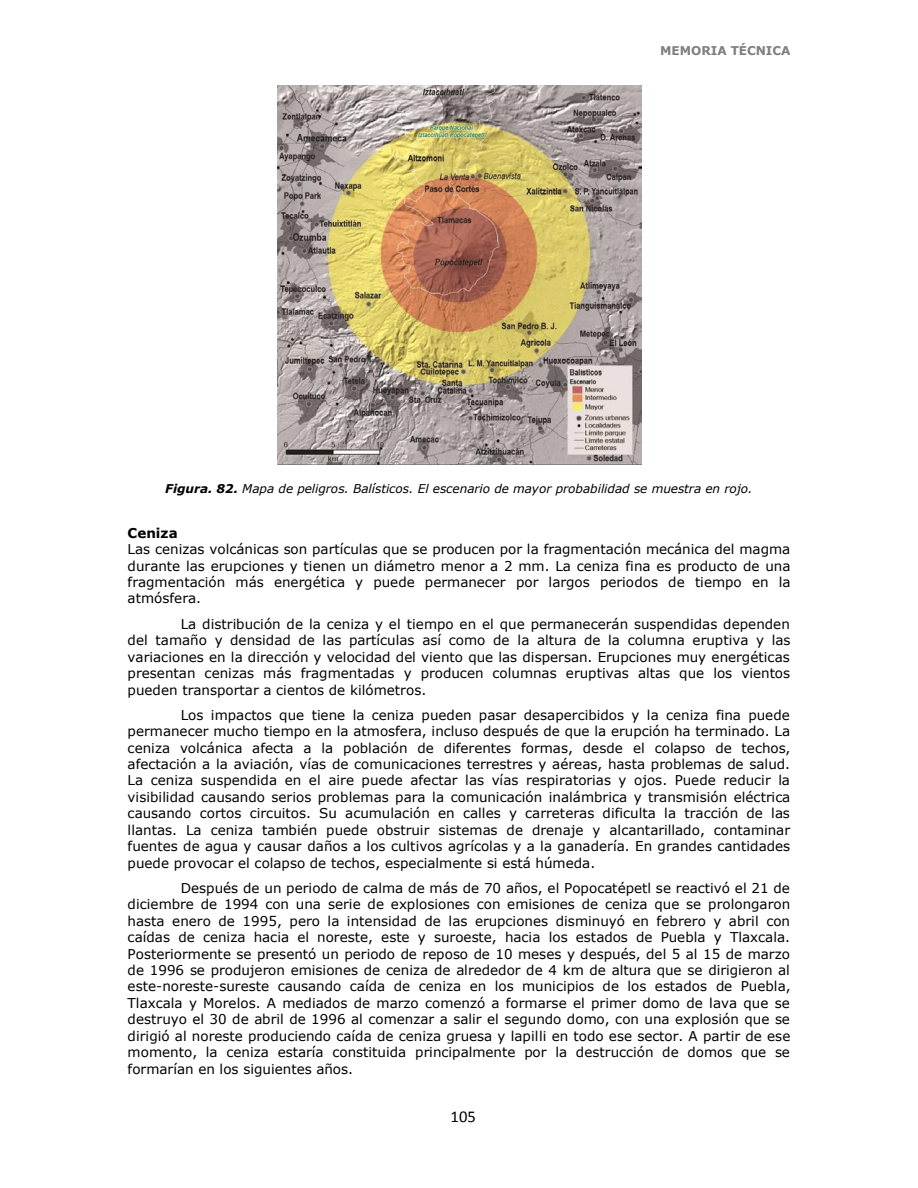
<style>
.page{position:relative;width:918px;height:1188px;background:#fff}
.page>*{position:absolute;margin:0;border:0;box-sizing:border-box;transform-origin:0 0}
.t1{font:16.5px "Calibri";color:#000}
.t2{font:13.5px/16.4px "Verdana";color:#000;text-align:justify}
.t3{font:700 13.5px "Verdana";color:#000}
.t4{font:italic 12px "Verdana";color:#000}
.t5{font:700 12px "Verdana";color:#7f7f7f}
.s1{font-weight:700}
</style>
<div class="page">
<img style="left:278px;top:85px;width:364px;height:380px">
<p class="t5" style="left:660px;top:43px;width:132px">MEMORIA TÉCNICA</p>
<p class="t4" style="left:165px;top:481px;width:589px"><span class="s1">Figura. 82.</span> Mapa de peligros. Balísticos. El escenario de mayor probabilidad se muestra en rojo.</p>
<p class="t3" style="left:128px;top:524px;width:52px">Ceniza</p>
<p class="t2" style="left:128px;top:541px;width:664px">Las cenizas volcánicas son partículas que se producen por la fragmentación mecánica del magma durante las erupciones y tienen un diámetro menor a 2 mm. La ceniza fina es producto de una fragmentación más energética y puede permanecer por largos periodos de tiempo en la atmósfera.</p>
<p class="t2" style="left:128px;top:615px;width:664px;text-indent:53px">La distribución de la ceniza y el tiempo en el que permanecerán suspendidas dependen del tamaño y densidad de las partículas así como de la altura de la columna eruptiva y las variaciones en la dirección y velocidad del viento que las dispersan. Erupciones muy energéticas presentan cenizas más fragmentadas y producen columnas eruptivas altas que los vientos pueden transportar a cientos de kilómetros.</p>
<p class="t2" style="left:128px;top:706px;width:664px;text-indent:53px">Los impactos que tiene la ceniza pueden pasar desapercibidos y la ceniza fina puede permanecer mucho tiempo en la atmosfera, incluso después de que la erupción ha terminado. La ceniza volcánica afecta a la población de diferentes formas, desde el colapso de techos, afectación a la aviación, vías de comunicaciones terrestres y aéreas, hasta problemas de salud.<br>La ceniza suspendida en el aire puede afectar las vías respiratorias y ojos. Puede reducir la visibilidad causando serios problemas para la comunicación inalámbrica y transmisión eléctrica causando cortos circuitos. Su acumulación en calles y carreteras dificulta la tracción de las llantas. La ceniza también puede obstruir sistemas de drenaje y alcantarillado, contaminar fuentes de agua y causar daños a los cultivos agrícolas y a la ganadería. En grandes cantidades puede provocar el colapso de techos, especialmente si está húmeda.</p>
<p class="t2" style="left:128px;top:879px;width:665px;text-indent:53px">Después de un periodo de calma de más de 70 años, el Popocatépetl se reactivó el 21 de diciembre de 1994 con una serie de explosiones con emisiones de ceniza que se prolongaron hasta enero de 1995, pero la intensidad de las erupciones disminuyó en febrero y abril con caídas de ceniza hacia el noreste, este y suroeste, hacia los estados de Puebla y Tlaxcala.<br>Posteriormente se presentó un periodo de reposo de 10 meses y después, del 5 al 15 de marzo de 1996 se produjeron emisiones de ceniza de alrededor de 4 km de altura que se dirigieron al este-noreste-sureste causando caída de ceniza en los municipios de los estados de Puebla, Tlaxcala y Morelos. A mediados de marzo comenzó a formarse el primer domo de lava que se destruyo el 30 de abril de 1996 al comenzar a salir el segundo domo, con una explosión que se dirigió al noreste produciendo caída de ceniza gruesa y lapilli en todo ese sector. A partir de ese momento, la ceniza estaría constituida principalmente por la destrucción de domos que se formarían en los siguientes años.</p>
<p class="t1" style="left:451px;top:1106px;width:27px">105</p>
</div>
